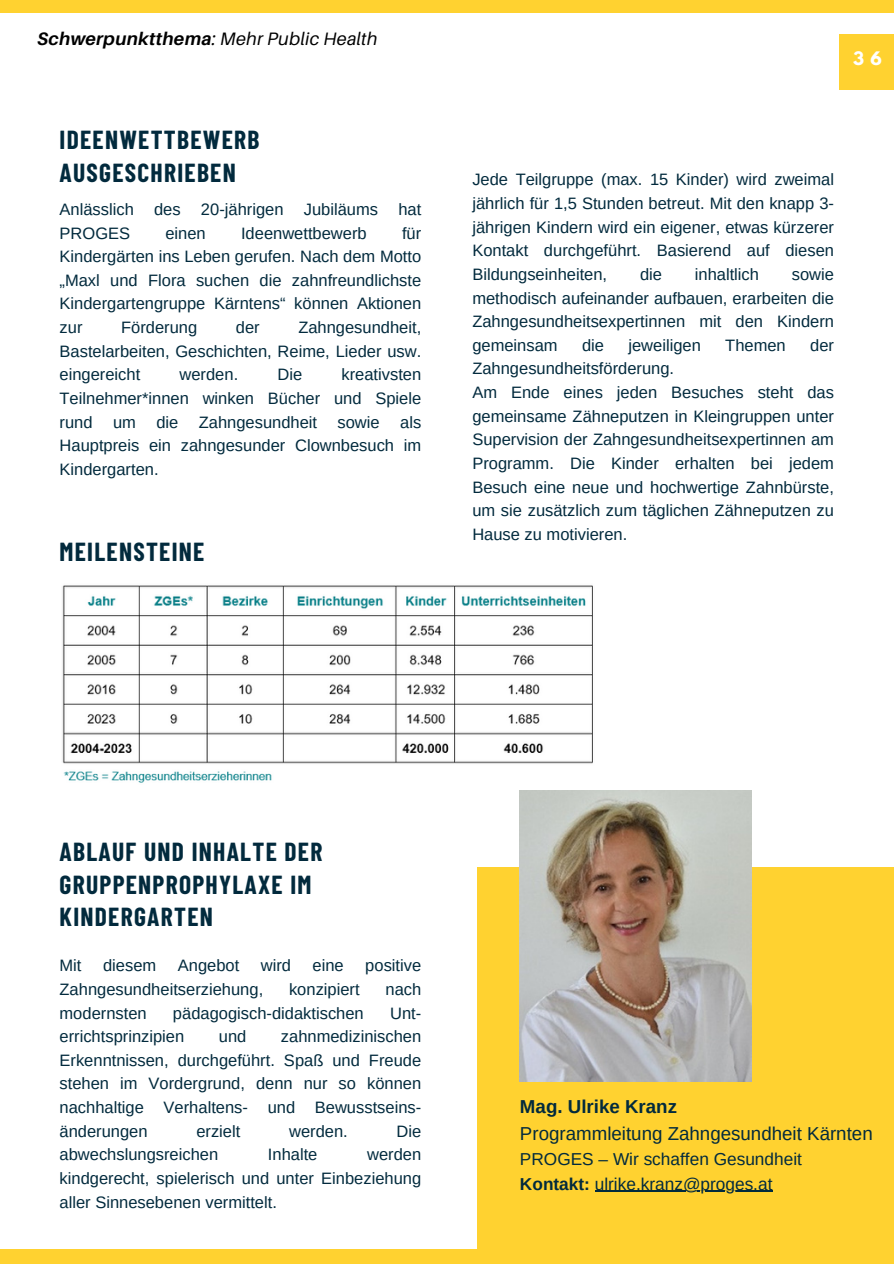
<style>
.page{position:relative;width:894px;height:1264px;background:#fff}
.page>*{position:absolute;margin:0;border:0;box-sizing:border-box;transform-origin:0 0}
.t1{font:700 25.5px/32.7px "Barlow Condensed";letter-spacing:.05em;color:#022a3d}
.t2{font:18.75px/27px "Arimo";color:#022a3d}
.t3{font:italic 18px "Aileron";letter-spacing:.015em;color:#000}
.t4{font:17.25px/24.8px "Arimo";color:#022a3d}
.t5{font:16.5px/23.7px "Arimo";color:#022a3d;text-align:justify}
.t6{font:700 16.5px "League Spartan";color:#fff}
.s1{font-weight:700}
</style>
<div class="page">
<div style="left:0;top:0;width:893px;height:12px;background:#ffd230"></div>
<div style="left:0;top:1249px;width:893px;height:14px;background:#ffd230"></div>
<div style="left:839px;top:34px;width:54px;height:55px;background:#ffd230"></div>
<div style="left:478px;top:867px;width:415px;height:390px;background:#ffd230"></div>
<img style="left:62px;top:585px;width:531px;height:198px">
<img style="left:520px;top:790px;width:231px;height:291px">
<hr style="left:594px;top:1190px;width:178px;height:1px;background:#022a3d">
<p class="t3" style="left:37px;top:27px;width:341px"><span class="s1">Schwerpunktthema</span>: Mehr Public Health</p>
<p class="t1" style="left:60px;top:122px;width:201px">IDEENWETTBEWERB<br>AUSGESCHRIEBEN</p>
<p class="t5" style="left:60px;top:197px;width:363px">Anlässlich des 20-jährigen Jubiläums hat<br>PROGES</p>
<p class="t5" style="left:165px;top:221px;width:42px">einen</p>
<p class="t5" style="left:241px;top:221px;width:127px">Ideenwettbewerb</p>
<p class="t5" style="left:60px;top:221px;width:363px;text-indent:342px">für Kindergärten ins Leben gerufen. Nach dem Motto „Maxl und Flora suchen die zahnfreundlichste Kindergartengruppe Kärntens“ können Aktionen zur</p>
<p class="t5" style="left:60px;top:315px;width:363px;text-indent:239px">Zahngesundheit, Bastelarbeiten, Geschichten, Reime, Lieder usw. eingereicht</p>
<p class="t5" style="left:121px;top:315px;width:78px">Förderung</p>
<p class="t5" style="left:236px;top:315px;width:25px">der</p>
<p class="t5" style="left:60px;top:363px;width:363px;text-indent:282px">kreativsten Teilnehmer*innen winken Bücher und Spiele rund um die Zahngesundheit sowie als Hauptpreis ein zahngesunder Clownbesuch im Kindergarten.</p>
<p class="t5" style="left:179px;top:363px;width:60px">werden.</p>
<p class="t5" style="left:277px;top:363px;width:26px">Die</p>
<p class="t1" style="left:60px;top:534px;width:146px">MEILENSTEINE</p>
<h2 class="t6" style="left:852px;top:51px;width:30px">3 6</h2>
<h2 class="t5" style="left:472px;top:168px;width:363px">Jede Teilgruppe (max. 15 Kinder) wird zweimal jährlich für 1,5 Stunden betreut. Mit den knapp 3- jährigen Kindern wird ein eigener, etwas kürzerer Kontakt durchgeführt. Basierend auf diesen Bildungseinheiten,</h2>
<h2 class="t5" style="left:472px;top:262px;width:363px;text-indent:319px">sowie methodisch aufeinander aufbauen, erarbeiten die Zahngesundheitsexpertinnen mit den Kindern gemeinsam</h2>
<h2 class="t5" style="left:640px;top:262px;width:24px">die</h2>
<h2 class="t5" style="left:694px;top:262px;width:66px">inhaltlich</h2>
<h2 class="t5" style="left:582px;top:333px;width:24px">die</h2>
<h2 class="t5" style="left:628px;top:333px;width:74px">jeweiligen</h2>
<h2 class="t5" style="left:725px;top:333px;width:62px">Themen</h2>
<h2 class="t5" style="left:810px;top:333px;width:25px">der</h2>
<h2 class="t5" style="left:472px;top:357px;width:363px;text-align:left">Zahngesundheitsförderung.<br>Am Ende eines jeden Besuches steht das gemeinsame Zähneputzen in Kleingruppen unter Supervision der Zahngesundheitsexpertinnen am Programm. Die Kinder erhalten bei jedem Besuch eine neue und hochwertige Zahnbürste, um sie zusätzlich zum täglichen Zähneputzen zu Hause zu motivieren.</h2>
<h1 class="t1" style="left:60px;top:834px;width:264px">ABLAUF UND INHALTE DER<br>GRUPPENPROPHYLAXE IM<br>KINDERGARTEN</h1>
<p class="t5" style="left:60px;top:953px;width:23px">Mit</p>
<p class="t5" style="left:103px;top:953px;width:55px">diesem</p>
<p class="t5" style="left:178px;top:953px;width:63px">Angebot</p>
<p class="t5" style="left:261px;top:953px;width:32px">wird</p>
<p class="t5" style="left:312px;top:953px;width:33px">eine</p>
<p class="t5" style="left:365px;top:953px;width:57px">positive</p>
<p class="t5" style="left:60px;top:977px;width:205px">Zahngesundheitserziehung,</p>
<p class="t5" style="left:289px;top:977px;width:72px">konzipiert</p>
<p class="t5" style="left:385px;top:977px;width:37px">nach</p>
<p class="t5" style="left:60px;top:1000px;width:89px">modernsten</p>
<p class="t5" style="left:173px;top:1000px;width:192px">pädagogisch-didaktischen</p>
<p class="t5" style="left:390px;top:1000px;width:33px">Unt-</p>
<p class="t5" style="left:60px;top:1024px;width:126px">errichtsprinzipien</p>
<p class="t5" style="left:219px;top:1024px;width:29px">und</p>
<p class="t5" style="left:60px;top:1024px;width:363px;text-indent:221px">zahnmedizinischen Erkenntnissen, durchgeführt. Spaß und Freude stehen im Vordergrund, denn nur so können nachhaltige Verhaltens- und Bewusstseins&shy;änderungen</p>
<p class="t5" style="left:196px;top:1119px;width:45px">erzielt</p>
<p class="t5" style="left:289px;top:1119px;width:60px">werden.</p>
<p class="t5" style="left:396px;top:1119px;width:26px">Die</p>
<p class="t5" style="left:60px;top:1142px;width:160px">abwechslungsreichen</p>
<p class="t5" style="left:268px;top:1142px;width:51px">Inhalte</p>
<p class="t5" style="left:60px;top:1142px;width:363px;text-indent:307px">werden kindgerecht, spielerisch und unter Einbeziehung aller Sinnesebenen vermittelt.</p>
<p class="t2" style="left:520px;top:1093px;width:354px"><span class="s1">Mag. Ulrike Kranz<br></span>Programmleitung Zahngesundheit Kärnten</p>
<p class="t4" style="left:520px;top:1146px;width:283px">PROGES – Wir schaffen Gesundheit<br><span class="s1">Kontakt:</span> ulrike.kranz@proges.at</p>
</div>
